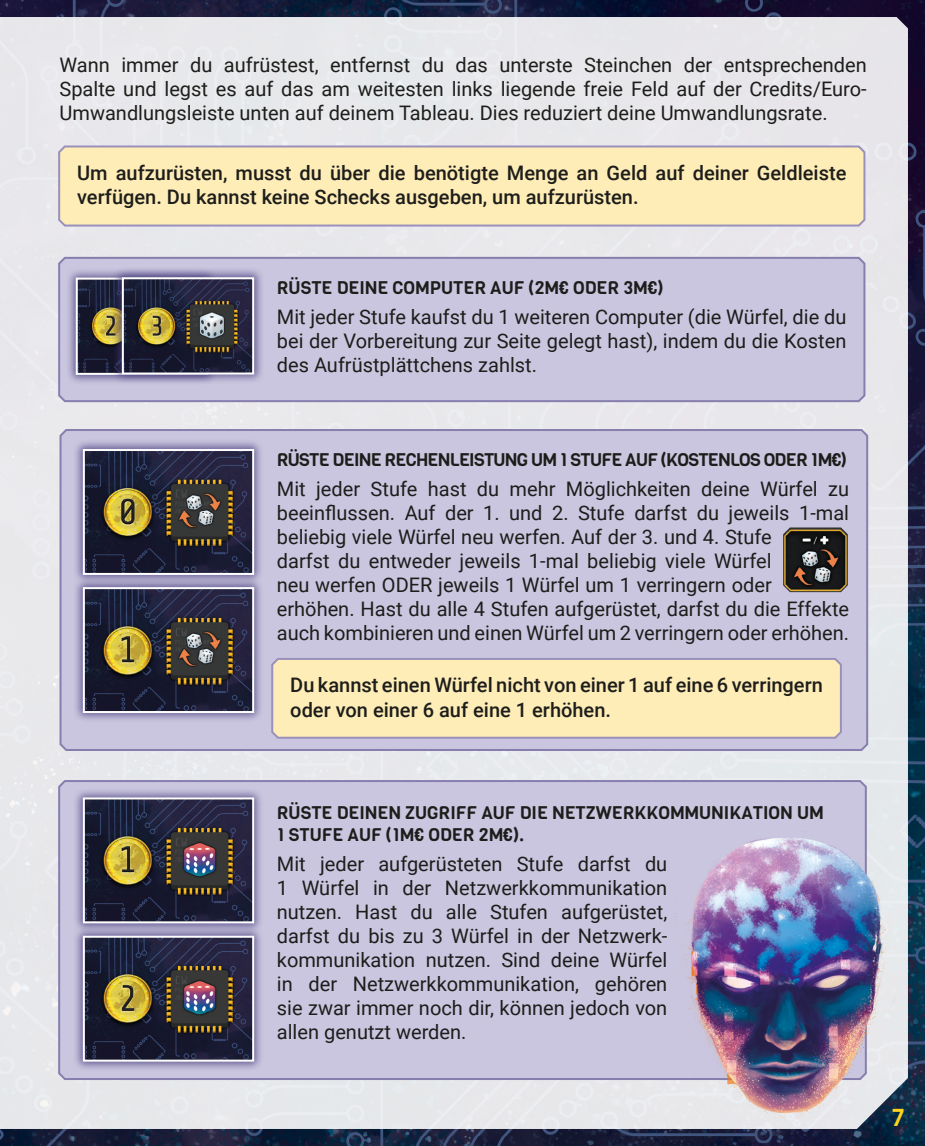
<style>
.page{position:relative;width:925px;height:1146px;background:#fff}
.page>*{position:absolute;margin:0;border:0;box-sizing:border-box;transform-origin:0 0}
.t1{font:24px "Viga";color:#fdd31d}
.Corpo_de_texto{font:20px/24px "Roboto";color:#1d1d1b;text-align:justify}
.subtitulo_3{font:20px/24px "Roboto";color:#1d1d1b;text-align:justify}
.Note{font:500 20px/24px "Roboto";color:#1d1d1b}
.subtitulo_3-2{font:18px/21.6px "Viga";color:#1d1d1b}
.subtitulo_3-3{font:18px "Viga";letter-spacing:-.04em;color:#1d1d1b}
</style>
<div class="page">
<img style="left:0;top:0;width:924px;height:1145px">
<div style="left:0;top:17px;width:907px;height:1111px;background:#e8e8eb"></div>
<svg style="left:57px;top:144px;width:809px;height:83px;background:#f9e8b8"></svg>
<div style="left:57px;top:778px;width:810px;height:302px;background:#cac6df"></div>
<div style="left:72px;top:787px;width:192px;height:146px;background:#473c7c;opacity:.75"></div>
<img style="left:86px;top:800px;width:165px;height:120px">
<div style="left:83px;top:797px;width:171px;height:126px;border:2px solid #fff"></div>
<div style="left:72px;top:925px;width:192px;height:146px;background:#473c7c;opacity:.75"></div>
<img style="left:86px;top:938px;width:165px;height:120px">
<div style="left:83px;top:935px;width:171px;height:126px;border:2px solid #fff"></div>
<div style="left:58px;top:427px;width:810px;height:324px;background:#cac6df"></div>
<svg style="left:270px;top:656px;width:572px;height:83px;background:#f7e6b8"></svg>
<div style="left:72px;top:438px;width:192px;height:147px;background:#473c7c;opacity:.75"></div>
<img style="left:86px;top:452px;width:165px;height:120px">
<div style="left:83px;top:449px;width:171px;height:126px;border:2px solid #fff"></div>
<div style="left:72px;top:576px;width:192px;height:147px;background:#473c7c;opacity:.75"></div>
<img style="left:86px;top:590px;width:165px;height:120px">
<div style="left:83px;top:587px;width:171px;height:126px;border:2px solid #fff"></div>
<div style="left:57px;top:255px;width:809px;height:148px;background:#cac6df"></div>
<div style="left:65px;top:267px;width:153px;height:117px;background:#473c7c;opacity:.75"></div>
<img style="left:79px;top:280px;width:32px;height:92px">
<div style="left:76px;top:277px;width:132px;height:98px;border:2px solid #fff"></div>
<div style="left:111px;top:267px;width:153px;height:117px;background:#473c7c;opacity:.75"></div>
<img style="left:125px;top:280px;width:126px;height:91px">
<div style="left:122px;top:277px;width:132px;height:97px;border:2px solid #fff"></div>
<img style="left:782px;top:527px;width:65px;height:65px">
<img style="left:667px;top:831px;width:248px;height:313px">
<p class="Corpo_de_texto" style="left:59px;top:52px;width:808px">Wann immer du aufrüstest, entfernst du das unterste Steinchen der entsprechenden Spalte und legst es auf das am weitesten links liegende freie Feld auf der Credits/Euro-Umwandlungsleiste unten auf deinem Tableau. Dies reduziert deine Umwandlungsrate.</p>
<p class="Note" style="left:77px;top:160px;width:770px">Um aufzurüsten, musst du über die benötigte Menge an Geld auf deiner Geldleiste verfügen. Du kannst keine Schecks ausgeben, um aufzurüsten.</p>
<p class="subtitulo_3-2" style="left:277px;top:277px;width:388px">RÜSTE DEINE COMPUTER AUF (2M€ ODER 3M€)</p>
<p class="Corpo_de_texto" style="left:277px;top:304px;width:571px">Mit jeder Stufe kaufst du 1 weiteren Computer (die Würfel, die du bei der Vorbereitung zur Seite gelegt hast), indem du die Kosten des Aufrüstplättchens zahlst.</p>
<p class="subtitulo_3-3" style="left:277px;top:448px;width:571px">RÜSTE DEINE RECHENLEISTUNG UM 1 STUFE AUF (KOSTENLOS ODER 1M€)</p>
<p class="Corpo_de_texto" style="left:277px;top:476px;width:573px;text-align:left">Mit jeder Stufe hast du mehr Möglichkeiten deine Würfel zu beeinflussen. Auf der 1. und 2. Stufe darfst du jeweils 1-mal beliebig viele Würfel neu werfen. Auf der 3. und 4. Stufe<br>darfst du entweder jeweils 1-mal beliebig viele Würfel<br>neu werfen ODER jeweils 1 Würfel um 1 verringern oder erhöhen. Hast du alle 4 Stufen aufgerüstet, darfst du die Effekte auch kombinieren und einen Würfel um 2 verringern oder erhöhen.</p>
<p class="Note" style="left:290px;top:672px;width:534px">Du kannst einen Würfel nicht von einer 1 auf eine 6 verringern oder von einer 6 auf eine 1 erhöhen.</p>
<p class="subtitulo_3-2" style="left:277px;top:802px;width:548px">RÜSTE DEINEN ZUGRIFF AUF DIE NETZWERKKOMMUNIKATION UM<br>1 STUFE AUF (1M€ ODER 2M€).</p>
<p class="subtitulo_3" style="left:277px;top:850px;width:392px">Mit jeder aufgerüsteten Stufe darfst du 1 Würfel in der Netzwerkkommunikation nutzen. Hast du alle Stufen aufgerüstet, darfst du bis zu 3 Würfel in der Netzwerk&shy;kommunikation nutzen. Sind deine Würfel in der Netzwerkkommunikation, gehören sie zwar immer noch dir, können jedoch von allen genutzt werden.</p>
<p class="t1" style="left:891px;top:1101px;width:15px">7</p>
</div>
